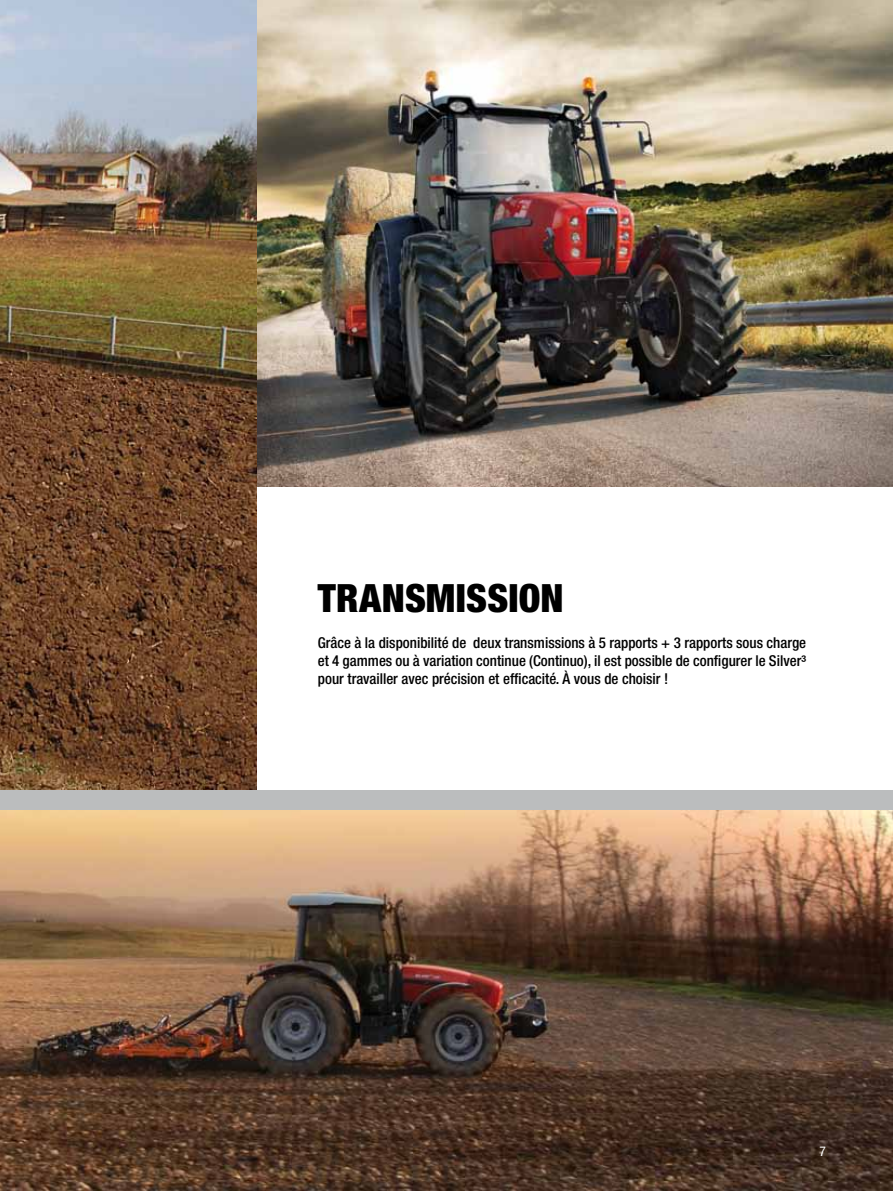
<style>
.page{position:relative;width:893px;height:1191px;background:#fff}
.page>*{position:absolute;margin:0;border:0;box-sizing:border-box;transform-origin:0 0}
.t1{font:900 condensed 39px "Helvetica Neue LT Std";letter-spacing:.005em;color:#000}
.t2{font:500 condensed 15px/18px "Helvetica Neue LT Std";color:#000;text-align:justify}
.t3{font:condensed 13.5px "Helvetica Neue LT Std";color:#fff}
</style>
<div class="page">
<img style="left:0;top:810px;width:893px;height:381px">
<img style="left:256px;top:0;width:637px;height:486px">
<img style="left:0;top:0;width:256px;height:790px">
<div style="left:0;top:790px;width:893px;height:20px;background:#bbbdbe"></div>
<h1 class="t1" style="left:318px;top:574px;width:247px">TRANSMISSION</h1>
<p class="t2" style="left:318px;top:633px;width:490px">Grâce à la disponibilité de deux transmissions à 5 rapports + 3 rapports sous charge et 4 gammes ou à variation continue (Continuo), il est possible de configurer le Silver³ pour travailler avec précision et efficacité. À vous de choisir !</p>
<p class="t3" style="left:819px;top:1143px;width:8px">7</p>
</div>
